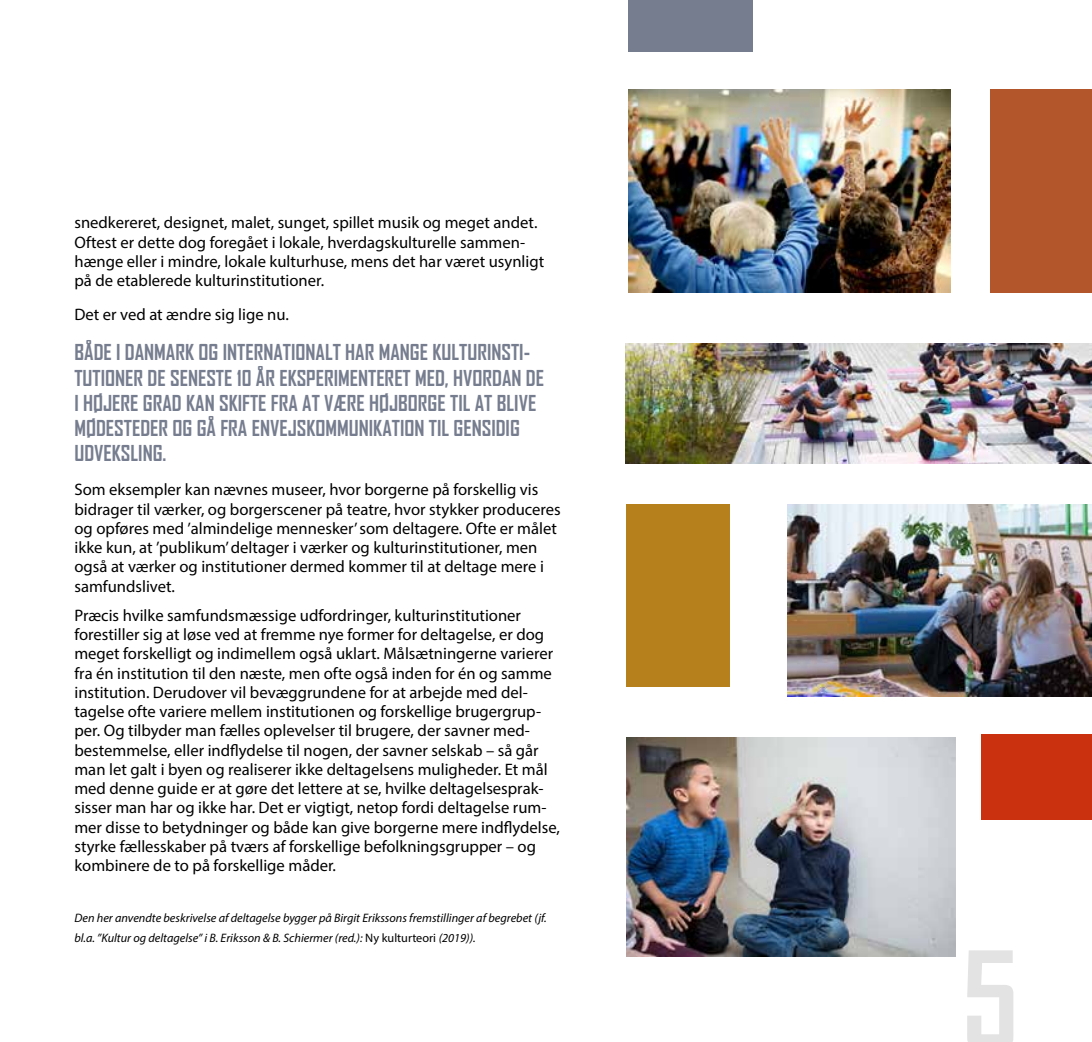
<style>
.page{position:relative;width:1092px;height:1042px;background:#fff}
.page>*{position:absolute;margin:0;border:0;box-sizing:border-box;transform-origin:0 0}
.t1{font:700 126px "Agency FB";color:#e3e3e3}
.t2{font:700 21px/25.2px "Agency FB";color:#767d8f}
.t3{font:16.62px/19.2px "Myriad Pro";color:#000}
.t4{font:italic 12.25px/19.2px "Myriad Pro";color:#000}
.s1{font-style:normal}
</style>
<div class="page">
<div style="left:990px;top:89px;width:101px;height:204px;background:#b3562b"></div>
<div style="left:628px;top:0;width:124px;height:51px;background:#767d8f"></div>
<div style="left:625px;top:504px;width:104px;height:183px;background:#b6811c"></div>
<div style="left:981px;top:734px;width:110px;height:85px;background:#c9310f"></div>
<img style="left:787px;top:504px;width:304px;height:192px">
<img style="left:628px;top:89px;width:322px;height:204px">
<img style="left:625px;top:343px;width:466px;height:120px">
<img style="left:626px;top:737px;width:329px;height:220px">
<p class="t3" style="left:74px;top:213px;width:471px">snedkereret, designet, malet, sunget, spillet musik og meget andet.<br>Oftest er dette dog foregået i lokale, hverdagskulturelle sammen&shy;hænge eller i mindre, lokale kulturhuse, mens det har været usynligt på de etablerede kulturinstitutioner.</p>
<p class="t3" style="left:74px;top:305px;width:216px">Det er ved at ændre sig lige nu.</p>
<p class="t2" style="left:74px;top:339px;width:471px">BÅDE I DANMARK OG INTERNATIONALT HAR MANGE KULTURINSTI-TUTIONER DE SENESTE 10 ÅR EKSPERIMENTERET MED, HVORDAN DE I HØJERE GRAD KAN SKIFTE FRA AT VÆRE HØJBORGE TIL AT BLIVE MØDESTEDER OG GÅ FRA ENVEJSKOMMUNIKATION TIL GENSIDIG UDVEKSLING.</p>
<p class="t3" style="left:74px;top:480px;width:488px">Som eksempler kan nævnes museer, hvor borgerne på forskellig vis bidrager til værker, og borgerscener på teatre, hvor stykker produceres og opføres med ’almindelige mennesker’ som deltagere. Ofte er målet ikke kun, at ’publikum’ deltager i værker og kulturinstitutioner, men også at værker og institutioner dermed kommer til at deltage mere i samfundslivet.</p>
<p class="t3" style="left:74px;top:605px;width:487px">Præcis hvilke samfundsmæssige udfordringer, kulturinstitutioner forestiller sig at løse ved at fremme nye former for deltagelse, er dog meget forskelligt og indimellem også uklart. Målsætningerne varierer fra én institution til den næste, men ofte også inden for én og samme institution. Derudover vil bevæggrundene for at arbejde med del&shy;tagelse ofte variere mellem institutionen og forskellige brugergrup&shy;per. Og tilbyder man fælles oplevelser til brugere, der savner med&shy;bestemmelse, eller indflydelse til nogen, der savner selskab – så går man let galt i byen og realiserer ikke deltagelsens muligheder. Et mål med denne guide er at gøre det lettere at se, hvilke deltagelsesprak&shy;sisser man har og ikke har. Det er vigtigt, netop fordi deltagelse rum&shy;mer disse to betydninger og både kan give borgerne mere indflydelse, styrke fællesskaber på tværs af forskellige befolkningsgrupper – og kombinere de to på forskellige måder.</p>
<p class="t4" style="left:74px;top:908px;width:474px">Den her anvendte beskrivelse af deltagelse bygger på Birgit Erikssons fremstillinger af begrebet (jf. bl.a. ”Kultur og deltagelse” i B. Eriksson &amp; B. Schiermer (red.): <span class="s1">Ny kulturteori</span> (2019)).</p>
<h1 class="t1" style="left:961px;top:921px;width:59px">5</h1>
</div>
